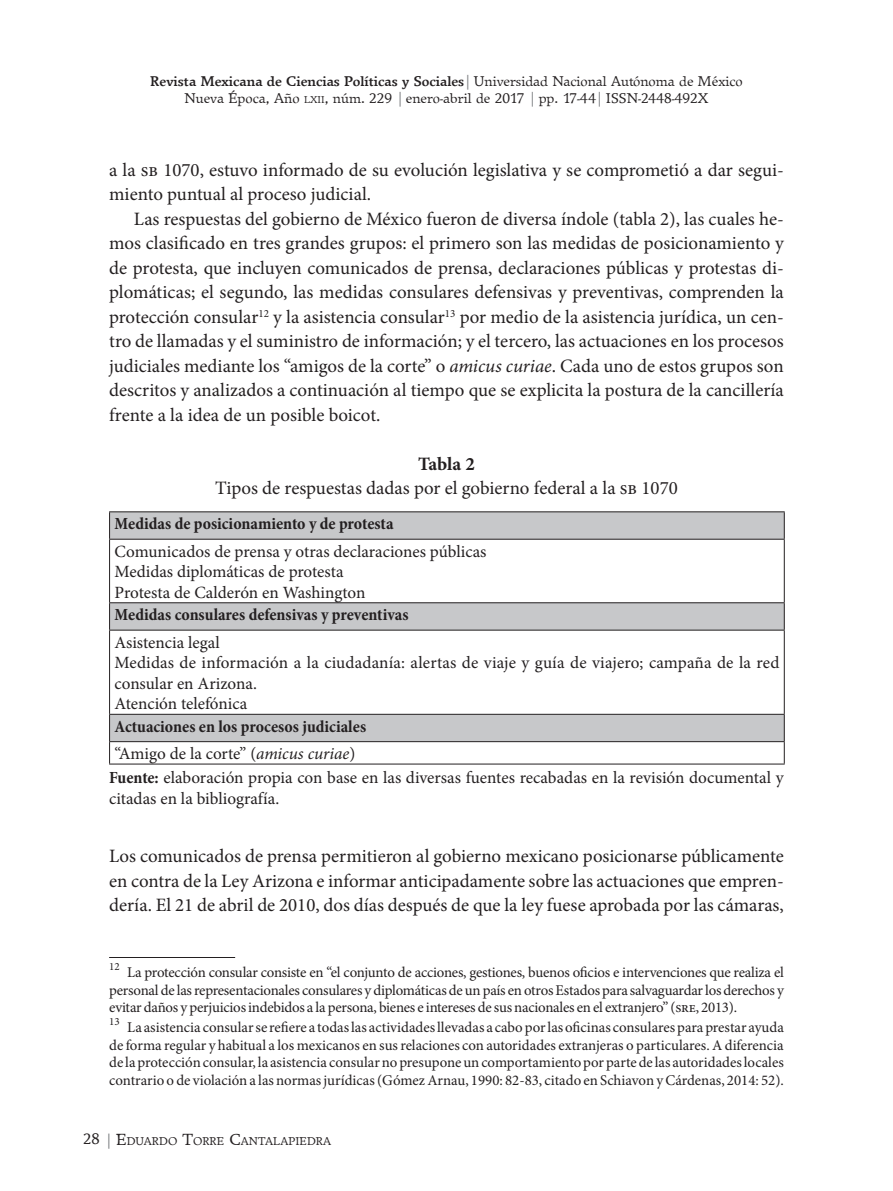
<style>
.page{position:relative;width:893px;height:1191px;background:#fff}
.page>*{position:absolute;margin:0;border:0;box-sizing:border-box;transform-origin:0 0}
.t1{font:18.9px/24.5px "Minion Pro";letter-spacing:-.005em;color:#231f20;text-align:justify}
.t2{font:700 18.9px "Minion Pro";letter-spacing:-.005em;color:#231f20}
.t3{font:17.15px/20.7px "Minion Pro";letter-spacing:-.005em;color:#231f20}
.t4{font:700 condensed 17.15px/27.3px "Minion Pro";color:#231f20}
.t5{font:14.88px/17.8px "Minion Pro";letter-spacing:-.01em;color:#231f20;text-align:justify}
.t6{font:14.53px/17.5px "Breughel T";color:#231f20;text-align:center}
.t7{font:11.72px "Breughel T";color:#231f20}
.s1{font-weight:700}
.s2{color:#808285}
.s3{font-size:10.15px}
.s4{font-style:italic}
.s5{font-weight:400;font-stretch:normal}
.s6{font-weight:400;font-style:italic;font-stretch:normal}
.s7{font-weight:700;font-stretch:condensed}
.s8{font-size:15.75px}
.s9{font-size:16.62px}
</style>
<div class="page">
<svg style="left:110px;top:512px;width:674px;height:229px"></svg>
<hr style="left:109px;top:539px;width:1px;height:63px;background:#231f20">
<hr style="left:784px;top:539px;width:1px;height:63px;background:#231f20">
<hr style="left:109px;top:630px;width:1px;height:84px;background:#231f20">
<hr style="left:784px;top:630px;width:1px;height:84px;background:#231f20">
<hr style="left:109px;top:763px;width:676px;height:1px;background:#231f20">
<hr style="left:109px;top:511px;width:676px;height:1px;background:#231f20">
<svg style="left:109px;top:512px;width:1px;height:27px"></svg>
<svg style="left:784px;top:512px;width:1px;height:27px"></svg>
<hr style="left:109px;top:539px;width:676px;height:1px;background:#231f20">
<hr style="left:109px;top:602px;width:676px;height:1px;background:#231f20">
<svg style="left:109px;top:603px;width:1px;height:26px"></svg>
<svg style="left:784px;top:603px;width:1px;height:26px"></svg>
<hr style="left:109px;top:629px;width:676px;height:1px;background:#231f20">
<hr style="left:109px;top:714px;width:676px;height:1px;background:#231f20">
<svg style="left:109px;top:714px;width:1px;height:49px"></svg>
<svg style="left:784px;top:714px;width:1px;height:49px"></svg>
<hr style="left:109px;top:741px;width:676px;height:1px;background:#231f20">
<hr style="left:109px;top:957px;width:126px;height:1px;background:#231f20">
<p class="t6" style="left:150px;top:72px;width:594px"><span class="s1">Revista Mexicana de Ciencias Políticas y Sociales</span><span class="s2">⎥</span> Universidad Nacional Autónoma de México<br>Nueva Época, Año <span class="s3">LXII</span>, núm. 229 <span class="s2">⎥</span> enero-abril de 2017 <span class="s2">⎥</span> pp. 17-44<span class="s2">⎥</span> ISSN-2448-492X</p>
<p class="t1" style="left:109px;top:158px;width:676px">a la sb 1070, estuvo informado de su evolución legislativa y se comprometió a dar segui&shy;miento puntual al proceso judicial.</p>
<p class="t1" style="left:109px;top:207px;width:676px;text-indent:25px">Las respuestas del gobierno de México fueron de diversa índole (tabla 2), las cuales he&shy;mos clasificado en tres grandes grupos: el primero son las medidas de posicionamiento y de protesta, que incluyen comunicados de prensa, declaraciones públicas y protestas di&shy;plomáticas; el segundo, las medidas consulares defensivas y preventivas, comprenden la protección consular<sup>12</sup> y la asistencia consular<sup>13</sup> por medio de la asistencia jurídica, un cen&shy;tro de llamadas y el suministro de información; y el tercero, las actuaciones en los procesos judiciales mediante los “amigos de la corte” o <span class="s4">amicus curiae</span>. Cada uno de estos grupos son descritos y analizados a continuación al tiempo que se explicita la postura de la cancillería frente a la idea de un posible boicot.</p>
<p class="t2" style="left:418px;top:450px;width:58px">Tabla 2</p>
<p class="t1" style="left:215px;top:476px;width:464px">Tipos de respuestas dadas por el gobierno federal a la sb 1070</p>
<p class="t4" style="left:115px;top:510px;width:281px">Medidas de posicionamiento y de protesta</p>
<p class="t3" style="left:115px;top:541px;width:373px">Comunicados de prensa y otras declaraciones públicas<br>Medidas diplomáticas de protesta<br>Protesta de Calderón en Washington</p>
<p class="t4" style="left:115px;top:601px;width:296px">Medidas consulares defensivas y preventivas</p>
<p class="t3" style="left:115px;top:632px;width:666px">Asistencia legal<br>Medidas de información a la ciudadanía: alertas de viaje y guía de viajero; campaña de la red consular en Arizona.<br>Atención telefónica</p>
<p class="t4" style="left:115px;top:712px;width:253px">Actuaciones en los procesos judiciales <span class="s5">“Amigo de la corte” (</span><span class="s6">amicus curiae</span><span class="s5">)</span></p>
<p class="t3" style="left:109px;top:767px;width:676px"><span class="s7">Fuente:</span> elaboración propia con base en las diversas fuentes recabadas en la revisión documental y citadas en la bibliografía.</p>
<p class="t1" style="left:109px;top:844px;width:676px">Los comunicados de prensa permitieron al gobierno mexicano posicionarse públicamente en contra de la Ley Arizona e informar anticipadamente sobre las actuaciones que empren&shy;dería. El 21 de abril de 2010, dos días después de que la ley fuese aprobada por las cámaras,</p>
<p class="t5" style="left:109px;top:963px;width:676px"><sup>12</sup> La protección consular consiste en “el conjunto de acciones, gestiones, buenos oficios e intervenciones que realiza el personal de las representacionales consulares y diplomáticas de un país en otros Estados para salvaguardar los derechos y evitar daños y perjuicios indebidos a la persona, bienes e intereses de sus nacionales en el extranjero” (sre, 2013).</p>
<p class="t5" style="left:109px;top:1018px;width:676px"><sup>13</sup> La asistencia consular se refiere a todas las actividades llevadas a cabo por las oficinas consulares para prestar ayuda de forma regular y habitual a los mexicanos en sus relaciones con autoridades extranjeras o particulares. A diferencia de la protección consular, la asistencia consular no presupone un comportamiento por parte de las autoridades locales contrario o de violación a las normas jurídicas (Gómez Arnau, 1990: 82-83, citado en Schiavon y Cárdenas, 2014: 52).</p>
<p class="t7" style="left:83px;top:1134px;width:250px"><span class="s8">28</span> <span class="s2">⎥</span> <span class="s9">E</span>DUARDO <span class="s9">T</span>ORRE <span class="s9">C</span>ANTALAPIEDRA</p>
</div>
